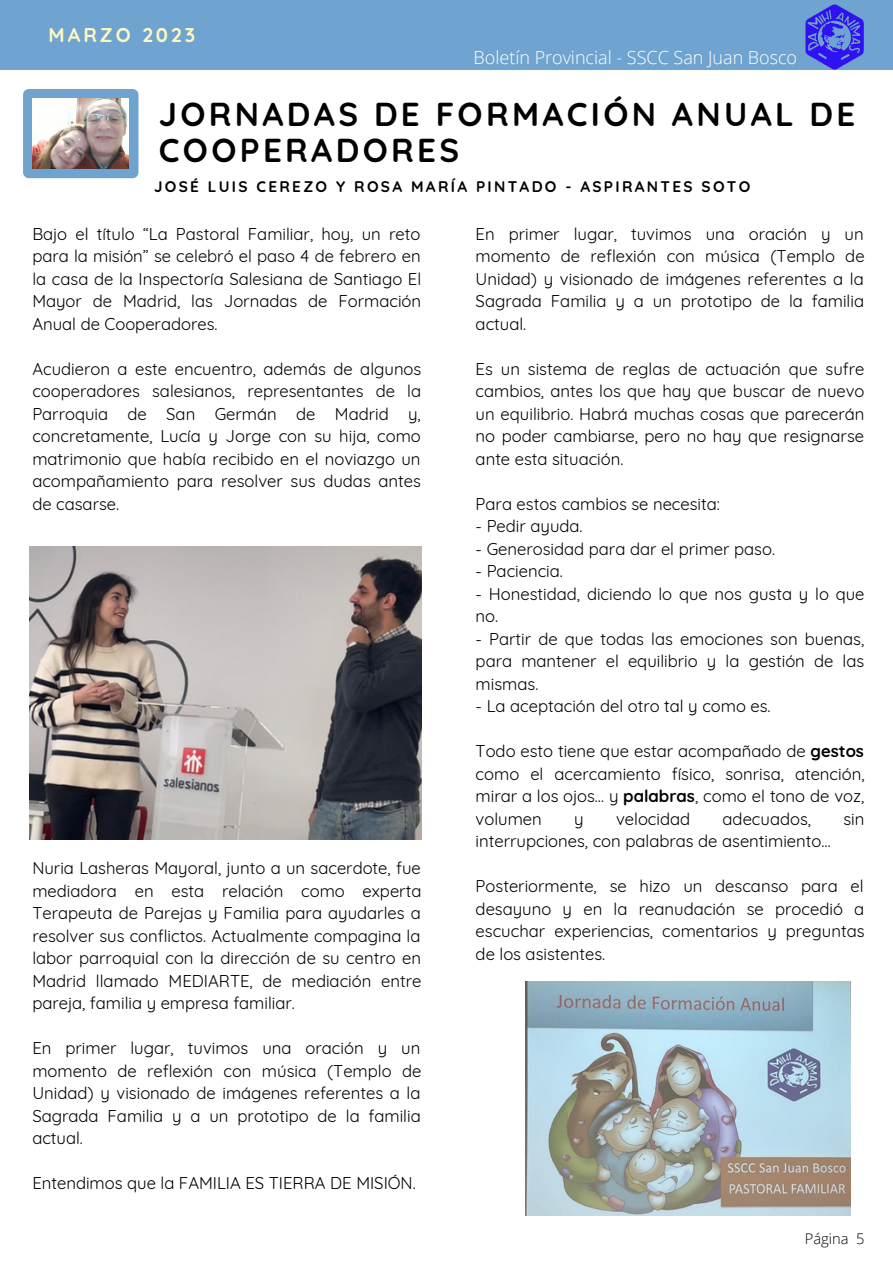
<style>
.page{position:relative;width:893px;height:1264px;background:#fff}
.page>*{position:absolute;margin:0;border:0;box-sizing:border-box;transform-origin:0 0}
.t1{font:700 33px/36px "Quicksand";letter-spacing:.1em;color:#000}
.t2{font:700 19.8px "Quicksand";letter-spacing:.15em;color:#fff8c2}
.t3{font:300 18px "Open Sans";color:#fff}
.t4{font:16.65px/22.5px "Quicksand";color:#000;text-align:justify}
.t5{font:700 15.3px "Quicksand";letter-spacing:.15em;color:#000}
.t6{font:300 14.7px "Open Sans";color:#000}
.s1{font-weight:700}
</style>
<div class="page">
<div style="left:0;top:1px;width:892px;height:69px;background:#70a4d0"></div>
<img style="left:805px;top:5px;width:59px;height:65px">
<div style="left:23px;top:89px;width:115px;height:89px;background:#70a4d0;border-radius:6px"></div>
<img style="left:32px;top:99px;width:97px;height:69px">
<img style="left:29px;top:546px;width:392px;height:293px">
<img style="left:525px;top:981px;width:325px;height:234px">
<p class="t2" style="left:49px;top:22px;width:148px">MARZO 2023</p>
<p class="t3" style="left:473px;top:45px;width:325px">Boletín Provincial - SSCC San Juan Bosco</p>
<h1 class="t1" style="left:159px;top:95px;width:698px">JORNADAS DE FORMACIÓN ANUAL DE<br>COOPERADORES</h1>
<p class="t5" style="left:154px;top:177px;width:597px">JOSÉ LUIS CEREZO Y ROSA MARÍA PINTADO - ASPIRANTES SOTO</p>
<p class="t4" style="left:32px;top:222px;width:390px">Bajo el título “La Pastoral Familiar, hoy, un reto para la misión” se celebró el paso 4 de febrero en la casa de la Inspectoría Salesiana de Santiago El Mayor de Madrid, las Jornadas de Formación Anual de Cooperadores.</p>
<p class="t4" style="left:32px;top:357px;width:390px">Acudieron a este encuentro, además de algunos cooperadores salesianos, representantes de la Parroquia de San Germán de Madrid y, concretamente, Lucía y Jorge con su hija, como matrimonio que había recibido en el noviazgo un acompañamiento para resolver sus dudas antes de casarse.</p>
<p class="t4" style="left:475px;top:222px;width:390px">En primer lugar, tuvimos una oración y un momento de reflexión con música (Templo de Unidad) y visionado de imágenes referentes a la Sagrada Familia y a un prototipo de la familia actual.</p>
<p class="t4" style="left:475px;top:357px;width:390px">Es un sistema de reglas de actuación que sufre cambios, antes los que hay que buscar de nuevo un equilibrio. Habrá muchas cosas que parecerán no poder cambiarse, pero no hay que resignarse ante esta situación.</p>
<p class="t4" style="left:475px;top:492px;width:246px">Para estos cambios se necesita:</p>
<p class="t4" style="left:475px;top:515px;width:108px">- Pedir ayuda.</p>
<p class="t4" style="left:475px;top:537px;width:301px">- Generosidad para dar el primer paso.</p>
<p class="t4" style="left:475px;top:560px;width:89px">- Paciencia.</p>
<p class="t4" style="left:475px;top:582px;width:390px">- Honestidad, diciendo lo que nos gusta y lo que no.</p>
<p class="t4" style="left:475px;top:627px;width:390px">- Partir de que todas las emociones son buenas, para mantener el equilibrio y la gestión de las mismas.</p>
<p class="t4" style="left:475px;top:694px;width:296px">- La aceptación del otro tal y como es.</p>
<p class="t4" style="left:475px;top:739px;width:390px">Todo esto tiene que estar acompañado de <span class="s1">gestos </span>como el acercamiento físico, sonrisa, atención, mirar a los ojos… y <span class="s1">palabras</span>, como el tono de voz, volumen</p>
<p class="t4" style="left:574px;top:807px;width:11px">y</p>
<p class="t4" style="left:616px;top:807px;width:76px">velocidad</p>
<p class="t4" style="left:722px;top:807px;width:90px">adecuados,</p>
<p class="t4" style="left:843px;top:807px;width:23px">sin</p>
<p class="t4" style="left:475px;top:829px;width:356px">interrupciones, con palabras de asentimiento…</p>
<p class="t4" style="left:475px;top:874px;width:390px">Posteriormente, se hizo un descanso para el desayuno y en la reanudación se procedió a escuchar experiencias, comentarios y preguntas de los asistentes.</p>
<p class="t4" style="left:32px;top:856px;width:390px">Nuria Lasheras Mayoral, junto a un sacerdote, fue mediadora en esta relación como experta Terapeuta de Parejas y Familia para ayudarles a resolver sus conflictos. Actualmente compagina la labor parroquial con la dirección de su centro en Madrid llamado MEDIARTE, de mediación entre pareja, familia y empresa familiar.</p>
<p class="t4" style="left:32px;top:1036px;width:390px">En primer lugar, tuvimos una oración y un momento de reflexión con música (Templo de Unidad) y visionado de imágenes referentes a la Sagrada Familia y a un prototipo de la familia actual.</p>
<p class="t4" style="left:32px;top:1171px;width:385px">Entendimos que la FAMILIA ES TIERRA DE MISIÓN.</p>
<p class="t6" style="left:804px;top:1227px;width:61px">Página 5</p>
</div>
